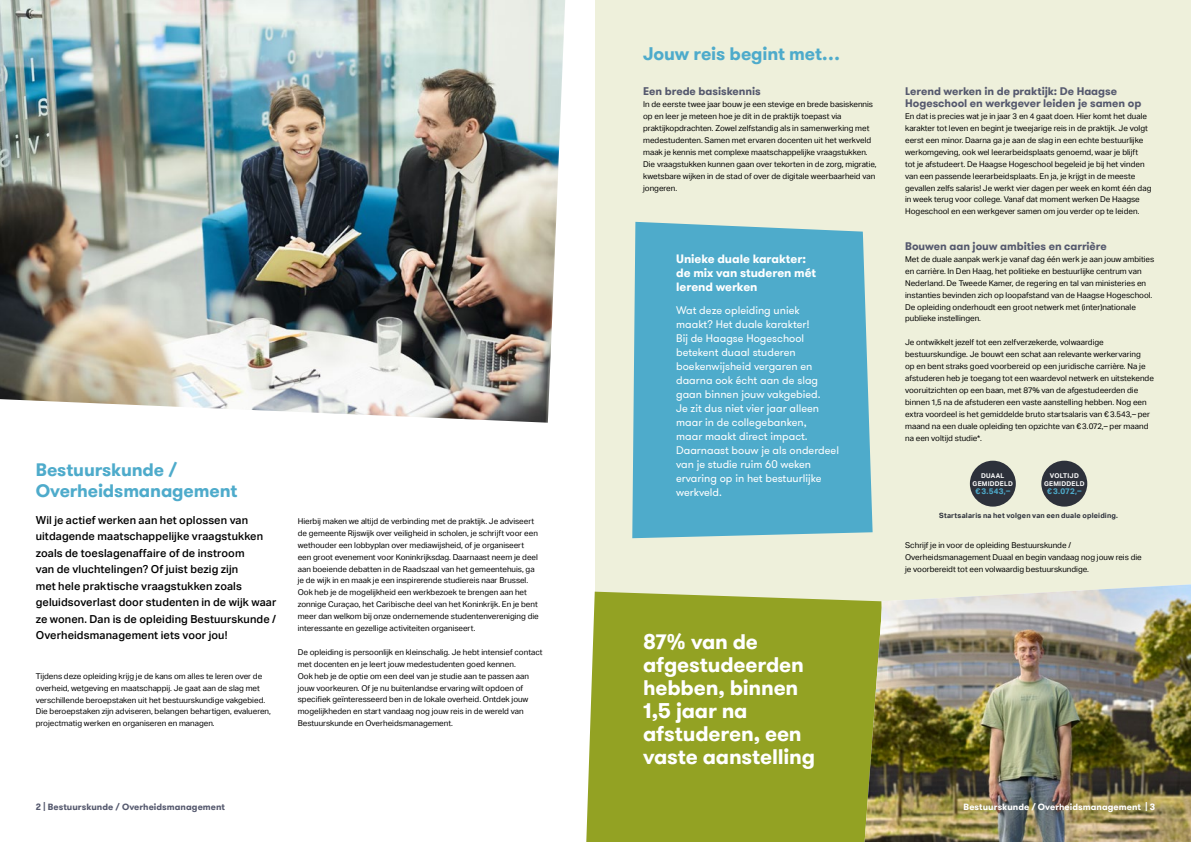
<style>
.page{position:relative;width:1191px;height:842px;background:#fff}
.page>*{position:absolute;margin:0;border:0;box-sizing:border-box;transform-origin:0 0}
.t1{font:700 21px/23px "GT Walsheim Pro";letter-spacing:-.01em;color:#fff}
.t2{font:700 18px/20.7px "GT Walsheim Pro";letter-spacing:-.01em;color:#4eabcb}
.t3{font:700 12px/14px "GT Walsheim Pro";letter-spacing:-.005em;color:#fff}
.t4{font:11px/14px "GT Walsheim Pro";color:#fff}
.t5{font:500 11px/16.5px "Aktiv Grotesk";letter-spacing:.01em;color:#000}
.t6{font:700 11px/11.9px "GT Walsheim Pro";letter-spacing:-.005em;color:#55596e}
.t7{font:700 9px "GT Walsheim Pro";letter-spacing:.005em;color:#55596e}
.t8{font:700 9px "GT Walsheim Pro";letter-spacing:.005em;color:#fff}
.t9{font:700 8.1px "Aktiv Grotesk";letter-spacing:.02em;color:#4eabcb}
.t10{font:8px/11.9px "Aktiv Grotesk";color:#000}
.t11{font:700 7.2px "Aktiv Grotesk";letter-spacing:.025em;color:#2d313b}
.t12{font:700 6.6px/8px "Aktiv Grotesk";letter-spacing:.03em;color:#fff;text-align:center}
</style>
<div class="page">
<div style="left:595px;top:0;width:596px;height:842px;background:#eef0db"></div>
<img style="left:0;top:0;width:565px;height:423px">
<div style="left:632px;top:222px;width:240px;height:316px;background:#4eabcb"></div>
<div style="left:586px;top:592px;width:278px;height:250px;background:#93a223"></div>
<img style="left:864px;top:584px;width:327px;height:258px">
<div style="left:970px;top:461px;width:45px;height:46px;background:#2d313b;border-radius:50%"></div>
<div style="left:1041px;top:461px;width:46px;height:46px;background:#2d313b;border-radius:50%"></div>
<h2 class="t2" style="left:36px;top:460px;width:203px">Bestuurskunde /<br>Overheidsmanagement</h2>
<p class="t5" style="left:36px;top:512px;width:242px">Wil je actief werken aan het oplossen van uitdagende maatschappelijke vraagstukken zoals de toeslagenaffaire of de instroom<br>van de vluchtelingen? Of juist bezig zijn<br>met hele praktische vraagstukken zoals geluidsoverlast door studenten in de wijk waar ze wonen. Dan is de opleiding Bestuurskunde / Overheidsmanagement iets voor jou!</p>
<p class="t10" style="left:36px;top:670px;width:237px">Tijdens deze opleiding krijg je de kans om alles te leren over de overheid, wetgeving en maatschappij. Je gaat aan de slag met verschillende beroepstaken uit het bestuurskundige vakgebied.<br>Die beroepstaken zijn adviseren, belangen behartigen, evalueren, projectmatig werken en organiseren en managen.</p>
<p class="t10" style="left:298px;top:515px;width:243px">Hierbij maken we altijd de verbinding met de praktijk. Je adviseert de gemeente Rijswijk over veiligheid in scholen, je schrijft voor een wethouder een lobbyplan over mediawijsheid, of je organiseert een groot evenement voor Koninkrijksdag. Daarnaast neem je deel aan boeiende debatten in de Raadszaal van het gemeentehuis, ga je de wijk in en maak je een inspirerende studiereis naar Brussel.<br>Ook heb je de mogelijkheid een werkbezoek te brengen aan het zonnige Curaçao, het Caribische deel van het Koninkrijk. En je bent meer dan welkom bij onze ondernemende studentenvereniging die interessante en gezellige activiteiten organiseert.</p>
<p class="t10" style="left:298px;top:646px;width:246px">De opleiding is persoonlijk en kleinschalig. Je hebt intensief contact met docenten en je leert jouw medestudenten goed kennen.<br>Ook heb je de optie om een deel van je studie aan te passen aan jouw voorkeuren. Of je nu buitenlandse ervaring wilt opdoen of specifiek geïnteresseerd ben in de lokale overheid. Ontdek jouw mogelijkheden en start vandaag nog jouw reis in de wereld van Bestuurskunde en Overheidsmanagement.</p>
<h2 class="t2" style="left:643px;top:43px;width:198px">Jouw reis begint met…</h2>
<h3 class="t6" style="left:643px;top:86px;width:119px">Een brede basiskennis</h3>
<p class="t10" style="left:643px;top:98px;width:235px">In de eerste twee jaar bouw je een stevige en brede basiskennis op en leer je meteen hoe je dit in de praktijk toepast via praktijkopdrachten. Zowel zelfstandig als in samenwerking met medestudenten. Samen met ervaren docenten uit het werkveld maak je kennis met complexe maatschappelijke vraagstukken.<br>Die vraagstukken kunnen gaan over tekorten in de zorg, migratie, kwetsbare wijken in de stad of over de digitale weerbaarheid van jongeren.</p>
<h3 class="t3" style="left:676px;top:252px;width:141px">Unieke duale karakter: de mix van studeren mét lerend werken</h3>
<p class="t4" style="left:676px;top:304px;width:164px">Wat deze opleiding uniek maakt? Het duale karakter!<br>Bij de Haagse Hogeschool betekent duaal studeren boekenwijsheid vergaren en daarna ook écht aan de slag gaan binnen jouw vakgebied.<br>Je zit dus niet vier jaar alleen maar in de collegebanken,<br>maar maakt direct impact.<br>Daarnaast bouw je als onderdeel van je studie ruim 60 weken ervaring op in het bestuurlijke werkveld.</p>
<h1 class="t1" style="left:643px;top:630px;width:173px">87% van de afgestudeerden hebben, binnen<br>1,5 jaar na afstuderen, een vaste aanstelling</h1>
<h3 class="t6" style="left:905px;top:86px;width:238px">Lerend werken in de praktijk: De Haagse<br>Hogeschool en werkgever leiden je samen op</h3>
<p class="t10" style="left:905px;top:110px;width:248px">En dat is precies wat je in jaar 3 en 4 gaat doen. Hier komt het duale karakter tot leven en begint je tweejarige reis in de praktijk. Je volgt eerst een minor. Daarna ga je aan de slag in een echte bestuurlijke werkomgeving, ook wel leerarbeidsplaats genoemd, waar je blijft<br>tot je afstudeert. De Haagse Hogeschool begeleid je bij het vinden van een passende leerarbeidsplaats. En ja, je krijgt in de meeste gevallen zelfs salaris! Je werkt vier dagen per week en komt één dag in week terug voor college. Vanaf dat moment werken De Haagse Hogeschool en een werkgever samen om jou verder op te leiden.</p>
<h3 class="t6" style="left:905px;top:240px;width:203px">Bouwen aan jouw ambities en carrière</h3>
<p class="t10" style="left:905px;top:253px;width:251px">Met de duale aanpak werk je vanaf dag één werk je aan jouw ambities en carrière. In Den Haag, het politieke en bestuurlijke centrum van Nederland. De Tweede Kamer, de regering en tal van ministeries en instanties bevinden zich op loopafstand van de Haagse Hogeschool.<br>De opleiding onderhoudt een groot netwerk met (inter)nationale publieke instellingen.</p>
<p class="t10" style="left:905px;top:337px;width:250px">Je ontwikkelt jezelf tot een zelfverzekerde, volwaardige bestuurskundige. Je bouwt een schat aan relevante werkervaring<br>op en bent straks goed voorbereid op een juridische carrière. Na je afstuderen heb je toegang tot een waardevol netwerk en uitstekende vooruitzichten op een baan, met 87% van de afgestudeerden die binnen 1,5 na de afstuderen een vaste aanstelling hebben. Nog een extra voordeel is het gemiddelde bruto startsalaris van € 3.543,– per maand na een duale opleiding ten opzichte van € 3.072,– per maand na een voltijd studie*.</p>
<p class="t12" style="left:1044px;top:471px;width:42px">VOLTIJD<br>GEMIDDELD</p>
<p class="t9" style="left:1047px;top:486px;width:36px">€ 3.072,–</p>
<p class="t11" style="left:939px;top:511px;width:180px">Startsalaris na het volgen van een duale opleiding.</p>
<p class="t12" style="left:972px;top:471px;width:42px">DUAAL<br>GEMIDDELD</p>
<p class="t9" style="left:975px;top:486px;width:36px">€ 3.543,–</p>
<p class="t10" style="left:905px;top:539px;width:238px">Schrijf je in voor de opleiding Bestuurskunde /<br>Overheidsmanagement Duaal en begin vandaag nog jouw reis die je voorbereidt tot een volwaardig bestuurskundige.</p>
<p class="t7" style="left:36px;top:801px;width:191px">2 | Bestuurskunde / Overheidsmanagement</p>
<p class="t8" style="left:963px;top:801px;width:193px">Bestuurskunde / Overheidsmanagement | 3</p>
</div>
